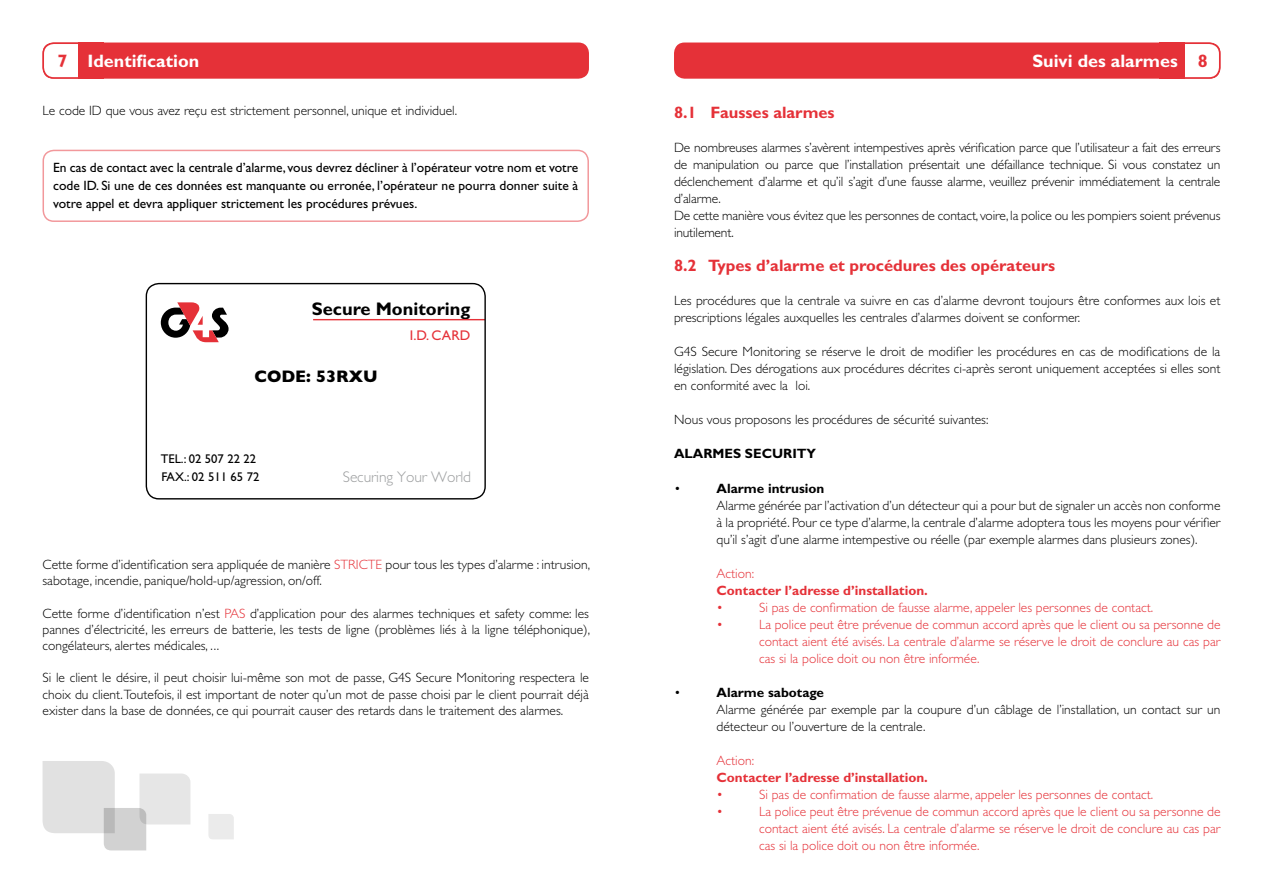
<style>
.page{position:relative;width:1263px;height:893px;background:#fff}
.page>*{position:absolute;margin:0;border:0;box-sizing:border-box;transform-origin:0 0}
.t1{font:700 18.3px "Gill Sans Std";color:#000}
.t2{font:700 18px "Gill Sans Std";color:#fff}
.t3{font:700 16.8px "Gill Sans";color:#000}
.t4{font:700 16.5px "Gill Sans Std";color:#e53138}
.t5{font:300 15.45px "Gill Sans Std";letter-spacing:-.005em;color:#9c9e9f}
.t6{font:14.1px "Gill Sans";color:#e53138}
.t7{font:300 13.5px/17.1px "Gill Sans Std";color:#000}
.t8{font:300 13.5px/17.1px "Gill Sans Std";color:#e53138;text-align:justify}
.t9{font:13.5px/18px "Gill Sans Std";color:#000;text-align:justify}
.t10{font:700 13.5px "Gill Sans Std";color:#e53138}
.t11{font:700 13.5px "Gill Sans Std";color:#000}
.t12{font:12.6px/18.5px "Gill Sans";color:#000}
.s1{color:#e53138}
</style>
<div class="page">
<svg style="left:161px;top:302px;width:68px;height:40px"></svg>
<hr style="left:313px;top:319px;width:172px;height:1px;background:#e53138">
<div style="left:146px;top:283px;width:340px;height:216px;border:1px solid #000;border-radius:13px"></div>
<div style="left:43px;top:43px;width:546px;height:36px;background:#e53138;border-radius:11px"></div>
<div style="left:43px;top:43px;width:49px;height:35px;background:#fff;border-radius:11px"></div>
<div style="left:43px;top:43px;width:50px;height:36px;border:2px solid #e53138;border-radius:11px"></div>
<div style="left:79px;top:43px;width:25px;height:36px;background:#e53138"></div>
<div style="left:43px;top:150px;width:546px;height:72px;border:2px solid #e53138;border-radius:11px"></div>
<div style="left:674px;top:43px;width:546px;height:36px;background:#e53138;border-radius:11px"></div>
<div style="left:1171px;top:43px;width:49px;height:35px;background:#fff;border-radius:11px"></div>
<div style="left:1170px;top:43px;width:50px;height:36px;border:2px solid #e53138;border-radius:11px"></div>
<div style="left:1159px;top:43px;width:25px;height:36px;background:#e53138"></div>
<svg style="left:208px;top:814px;width:26px;height:25px"></svg>
<svg style="left:43px;top:761px;width:147px;height:89px"></svg>
<h2 class="t2" style="left:58px;top:50px;width:143px"><span class="s1">7</span> Identification</h2>
<p class="t7" style="left:43px;top:102px;width:416px">Le code ID que vous avez reçu est strictement personnel, unique et individuel.</p>
<p class="t9" style="left:53px;top:159px;width:527px">En cas de contact avec la centrale d’alarme, vous devrez décliner à l’opérateur votre nom et votre code ID. Si une de ces données est manquante ou erronée, l’opérateur ne pourra donner suite à votre appel et devra appliquer strictement les procédures prévues.</p>
<h1 class="t1" style="left:312px;top:298px;width:160px">Secure Monitoring</h1>
<p class="t6" style="left:410px;top:327px;width:62px">I.D. CARD</p>
<p class="t3" style="left:255px;top:366px;width:125px">CODE: 53RXU</p>
<p class="t12" style="left:161px;top:449px;width:100px">TEL.: 02 507 22 22<br>FAX.: 02 511 65 72</p>
<p class="t5" style="left:343px;top:468px;width:130px">Securing Your World</p>
<p class="t7" style="left:43px;top:557px;width:549px;line-height:16.2px">Cette forme d’identification sera appliquée de manière <span class="s1">STRICTE</span> pour tous les types d’alarme : intrusion, sabotage, incendie, panique/hold-up/agression, on/off.</p>
<p class="t7" style="left:43px;top:605px;width:549px;line-height:16.2px;text-align:justify">Cette forme d’identification n’est <span class="s1">PAS</span> d’application pour des alarmes techniques et safety comme: les pannes d’électricité, les erreurs de batterie, les tests de ligne (problèmes liés à la ligne téléphonique), congélateurs, alertes médicales, ...</p>
<p class="t7" style="left:43px;top:670px;width:548px;line-height:16.2px;text-align:justify">Si le client le désire, il peut choisir lui-même son mot de passe, G4S Secure Monitoring respectera le choix du client. Toutefois, il est important de noter qu’un mot de passe choisi par le client pourrait déjà exister dans la base de données, ce qui pourrait causer des retards dans le traitement des alarmes.</p>
<h2 class="t2" style="left:1032px;top:50px;width:177px">Suivi des alarmes <span class="s1">8</span></h2>
<p class="t4" style="left:674px;top:102px;width:162px">8.1 Fausses alarmes</p>
<p class="t7" style="left:674px;top:139px;width:548px">De nombreuses alarmes s’avèrent intempestives après vérification parce que l’utilisateur a fait des erreurs de manipulation ou parce que l’installation présentait une défaillance technique. Si vous constatez un déclenchement d’alarme et qu’il s’agit d’une fausse alarme, veuillez prévenir immédiatement la centrale d’alarme.<br>De cette manière vous évitez que les personnes de contact, voire, la police ou les pompiers soient prévenus inutilement.</p>
<p class="t4" style="left:674px;top:256px;width:383px">8.2 Types d’alarme et procédures des opérateurs</p>
<p class="t7" style="left:674px;top:292px;width:548px">Les procédures que la centrale va suivre en cas d’alarme devront toujours être conformes aux lois et prescriptions légales auxquelles les centrales d’alarmes doivent se conformer.</p>
<p class="t7" style="left:674px;top:343px;width:548px;text-align:justify">G4S Secure Monitoring se réserve le droit de modifier les procédures en cas de modifications de la législation. Des dérogations aux procédures décrites ci-après seront uniquement acceptées si elles sont en conformité avec la loi.</p>
<p class="t7" style="left:674px;top:411px;width:316px">Nous vous proposons les procédures de sécurité suivantes:</p>
<p class="t11" style="left:674px;top:446px;width:144px">ALARMES SECURITY</p>
<p class="t7" style="left:674px;top:480px;width:8px">•</p>
<p class="t11" style="left:716px;top:480px;width:109px">Alarme intrusion</p>
<p class="t7" style="left:716px;top:497px;width:505px;text-align:justify">Alarme générée par l’activation d’un détecteur qui a pour but de signaler un accès non conforme à la propriété. Pour ce type d’alarme, la centrale d’alarme adoptera tous les moyens pour vérifier qu’il s’agit d’une alarme intempestive ou réelle (par exemple alarmes dans plusieurs zones).</p>
<p class="t8" style="left:716px;top:565px;width:39px">Action:</p>
<p class="t10" style="left:716px;top:582px;width:213px">Contacter l’adresse d’installation.</p>
<p class="t8" style="left:716px;top:599px;width:8px">•</p>
<p class="t8" style="left:759px;top:599px;width:396px">Si pas de confirmation de fausse alarme, appeler les personnes de contact.</p>
<p class="t8" style="left:716px;top:616px;width:8px">•</p>
<p class="t8" style="left:759px;top:616px;width:463px">La police peut être prévenue de commun accord après que le client ou sa personne de contact aient été avisés. La centrale d’alarme se réserve le droit de conclure au cas par cas si la police doit ou non être informée.</p>
<p class="t7" style="left:674px;top:684px;width:8px">•</p>
<p class="t11" style="left:716px;top:684px;width:109px">Alarme sabotage</p>
<p class="t7" style="left:716px;top:701px;width:505px">Alarme générée par exemple par la coupure d’un câblage de l’installation, un contact sur un détecteur ou l’ouverture de la centrale.</p>
<p class="t8" style="left:716px;top:752px;width:39px">Action:</p>
<p class="t10" style="left:716px;top:770px;width:213px">Contacter l’adresse d’installation.</p>
<p class="t8" style="left:716px;top:786px;width:8px">•</p>
<p class="t8" style="left:759px;top:786px;width:396px">Si pas de confirmation de fausse alarme, appeler les personnes de contact.</p>
<p class="t8" style="left:716px;top:803px;width:8px">•</p>
<p class="t8" style="left:759px;top:803px;width:463px">La police peut être prévenue de commun accord après que le client ou sa personne de contact aient été avisés. La centrale d’alarme se réserve le droit de conclure au cas par cas si la police doit ou non être informée.</p>
</div>
